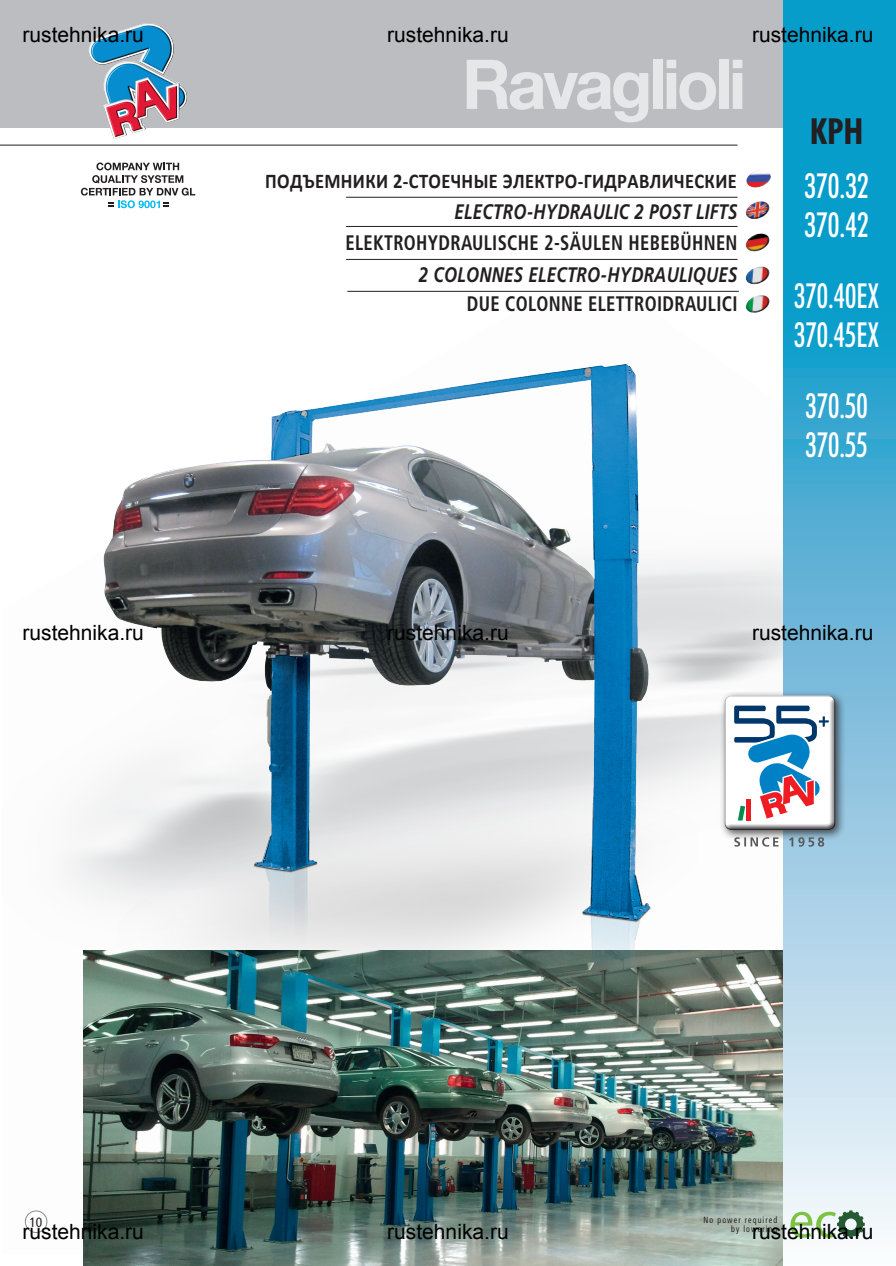
<style>
.page{position:relative;width:896px;height:1266px;background:#fff}
.page>*{position:absolute;margin:0;border:0;box-sizing:border-box;transform-origin:0 0}
.t1{font:700 condensed 36px "Futura BT";color:#231f20}
.t2{font:500 condensed 34.5px/39px "Futura BT";color:#fff;scale:.85 1}
.t3{font:500 condensed 34.5px/39px "Futura BT";color:#fff;scale:.88 1}
.t4{font:700 condensed 21px "Frutiger";letter-spacing:.015em;color:#231f20;scale:.88 1}
.t5{font:italic 700 21px "Frutiger LT Std";letter-spacing:.015em;color:#231f20;scale:.8 1}
.t6{font:700 21px "Calibri";letter-spacing:.02em;color:#231f20;scale:.88 1}
.t7{font:condensed 13.5px "Frutiger";color:#231f20}
.t8{font:condensed 9px/9px "Frutiger";letter-spacing:.135em;color:#231f20;text-align:right;scale:.88 1}
</style>
<div class="page">
<hr style="left:0;top:145px;width:737px;height:1px;background:#231f20">
<img style="left:23px;top:271px;width:760px;height:982px">
<img style="left:84px;top:950px;width:699px;height:315px">
<img style="left:65px;top:329px;width:640px;height:707px">
<div style="left:0;top:0;width:895px;height:128px;background:#bcbdc0"></div>
<svg style="left:466px;top:60px;width:182px;height:62px"></svg>
<div style="left:652px;top:60px;width:10px;height:49px;background:#e6e7e9"></div>
<div style="left:718px;top:60px;width:10px;height:49px;background:#e6e7e9"></div>
<svg style="left:733px;top:60px;width:9px;height:49px"></svg>
<svg style="left:666px;top:60px;width:50px;height:50px"></svg>
<svg style="left:783px;top:0;width:112px;height:1240px;background:#64b8d8"></svg>
<hr style="left:346px;top:197px;width:391px;height:1px;background:#231f20">
<hr style="left:346px;top:226px;width:391px;height:1px;background:#231f20">
<hr style="left:346px;top:259px;width:391px;height:1px;background:#231f20">
<hr style="left:347px;top:291px;width:391px;height:1px;background:#231f20">
<img style="left:745px;top:201px;width:24px;height:19px">
<img style="left:745px;top:233px;width:24px;height:19px">
<img style="left:745px;top:295px;width:24px;height:19px">
<img style="left:745px;top:266px;width:24px;height:19px">
<div style="left:25px;top:1210px;width:22px;height:22px;border:1px solid #828f96;border-radius:50%"></div>
<div style="left:719px;top:690px;width:127px;height:151px;background:#231f20;opacity:.75"></div>
<div style="left:724px;top:696px;width:111px;height:134px;background:#231f20;opacity:.75"></div>
<svg style="left:734px;top:837px;width:90px;height:9px"></svg>
<svg style="left:734px;top:705px;width:94px;height:115px"></svg>
<div style="left:746px;top:798px;width:5px;height:22px;background:#ee1d23"></div>
<svg style="left:790px;top:1210px;width:74px;height:28px"></svg>
<img style="left:88px;top:23px;width:99px;height:116px">
<svg style="left:81px;top:162px;width:114px;height:46px"></svg>
<img style="left:746px;top:170px;width:25px;height:18px">
<p class="t6" style="left:265px;top:168px;width:537px">ПОДЪЕМНИКИ 2-СТОЕЧНЫЕ ЭЛЕКТРО-ГИДРАВЛИЧЕСКИЕ</p>
<p class="t5" style="left:454px;top:199px;width:355px">ELECTRO-HYDRAULIC 2 POST LIFTS</p>
<p class="t4" style="left:345px;top:231px;width:447px">ELEKTROHYDRAULISCHE 2-SÄULEN HEBEBÜHNEN</p>
<p class="t5" style="left:419px;top:262px;width:400px">2 COLONNES ELECTRO-HYDRAULIQUES</p>
<p class="t4" style="left:467px;top:291px;width:309px">DUE COLONNE ELETTROIDRAULICI</p>
<h1 class="t1" style="left:809px;top:109px;width:55px">KPH</h1>
<h2 class="t3" style="left:804px;top:166px;width:75px">370.32<br>370.42</h2>
<h2 class="t2" style="left:794px;top:276px;width:101px">370.40EX<br>370.45EX</h2>
<h2 class="t2" style="left:805px;top:386px;width:75px">370.50<br>370.55</h2>
<p class="t7" style="left:29px;top:1214px;width:14px">10</p>
<p class="t8" style="left:703px;top:1215px;width:85px">No power required by lowering</p>
</div>
